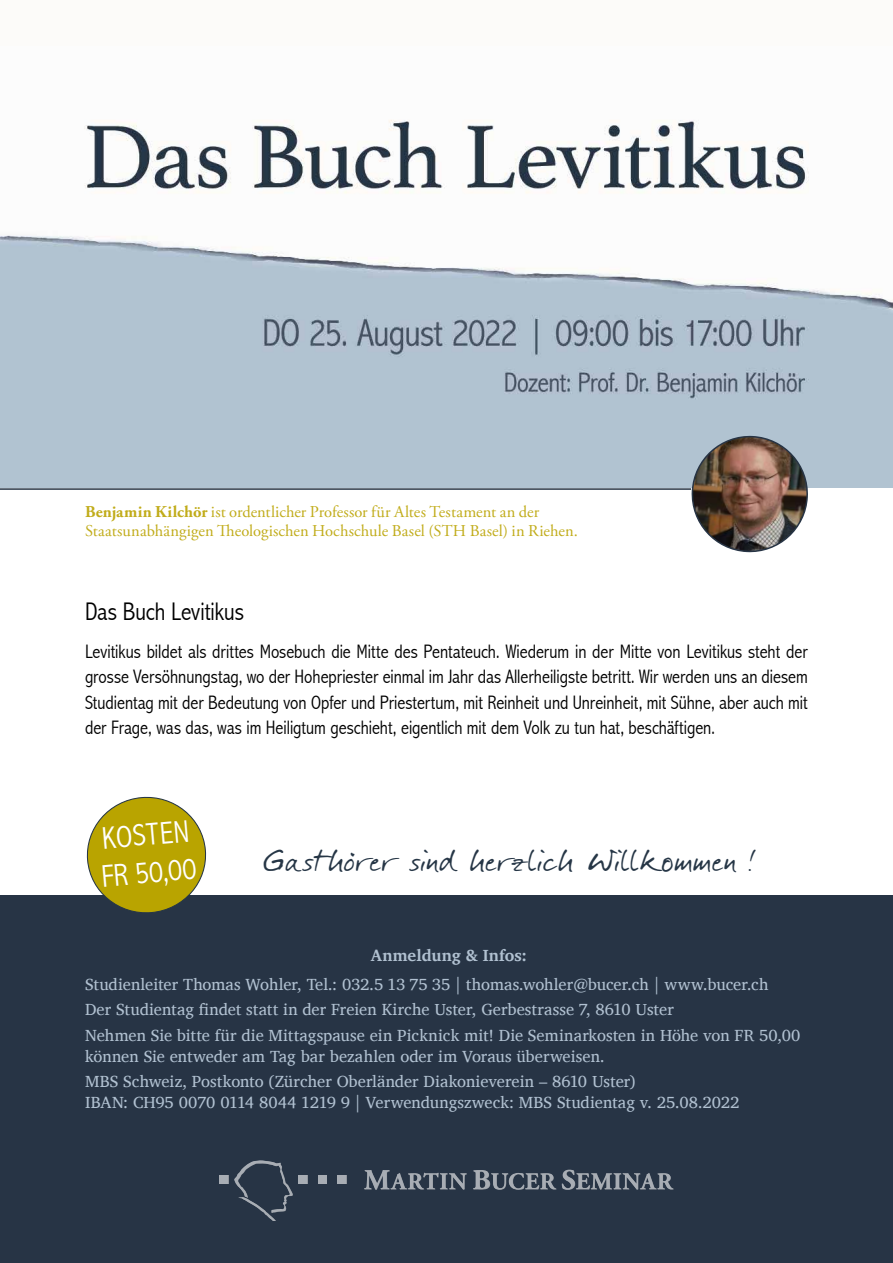
<style>
.page{position:relative;width:893px;height:1263px;background:#fff}
.page>*{position:absolute;margin:0;border:0;box-sizing:border-box;transform-origin:0 0}
.t1{font:39px "Darkwoman";letter-spacing:.05em;color:#263646}
.t2{font:300 condensed 31.5px/37.8px "Abadi";color:#fff}
.t3{font:300 condensed 25.5px "Abadi";letter-spacing:-.005em;color:#000}
.t4{font:300 condensed 19.5px/25.5px "Abadi";color:#000;text-align:justify}
.t5{font:16.5px/25.2px "Charis SIL";color:#b1c1d1}
.t6{font:16.5px/18.8px "Adobe Garamond Pro";letter-spacing:.005em;color:#c1ac1a}
.t7{font:700 16.5px "Charis SIL";letter-spacing:.005em;color:#b1c1d1}
.s1{font-weight:700}
</style>
<div class="page">
<div style="left:0;top:0;width:893px;height:488px;background:#fcfbf9"></div>
<img style="left:0;top:120px;width:893px;height:368px">
<div style="left:0;top:895px;width:893px;height:367px;background:#273445"></div>
<hr style="left:0;top:488px;width:691px;height:2px;background:#273445">
<img style="left:689px;top:433px;width:121px;height:120px">
<svg style="left:86px;top:796px;width:121px;height:117px"></svg>
<svg style="left:234px;top:1160px;width:59px;height:61px"></svg>
<div style="left:318px;top:1175px;width:9px;height:8px;background:#a8adb4"></div>
<div style="left:220px;top:1175px;width:8px;height:8px;background:#a8adb4"></div>
<div style="left:299px;top:1175px;width:8px;height:8px;background:#a8adb4"></div>
<div style="left:338px;top:1175px;width:8px;height:8px;background:#a8adb4"></div>
<svg style="left:364px;top:1170px;width:103px;height:20px"></svg>
<svg style="left:473px;top:1170px;width:201px;height:20px"></svg>
<p class="t6" style="left:85px;top:503px;width:494px"><span class="s1">Benjamin Kilchör</span> ist ordentlicher Professor für Altes Testament an der<br>Staatsunabhängigen Theologischen Hochschule Basel (STH Basel) in Riehen.</p>
<h3 class="t3" style="left:85px;top:597px;width:160px">Das Buch Levitikus</h3>
<p class="t4" style="left:85px;top:638px;width:724px">Levitikus bildet als drittes Mosebuch die Mitte des Pentateuch. Wiederum in der Mitte von Levitikus steht der grosse Versöhnungstag, wo der Hohepriester einmal im Jahr das Allerheiligste betritt. Wir werden uns an diesem Studientag mit der Bedeutung von Opfer und Priestertum, mit Reinheit und Unreinheit, mit Sühne, aber auch mit der Frage, was das, was im Heiligtum geschieht, eigentlich mit dem Volk zu tun hat, beschäftigen.</p>
<h2 class="t2" style="left:97px;top:820px;width:97px;rotate:-5deg">KOSTEN<br>FR 50,00</h2>
<h1 class="t1" style="left:264px;top:834px;width:492px">Gasthörer sind herzlich Willkommen !</h1>
<p class="t7" style="left:371px;top:945px;width:158px">Anmeldung &amp; Infos:</p>
<p class="t5" style="left:85px;top:972px;width:717px">Studienleiter Thomas Wohler, Tel.: 032.5 13 75 35 | thomas.wohler@bucer.ch | www.bucer.ch<br>Der Studientag findet statt in der Freien Kirche Uster, Gerbestrasse 7, 8610 Uster<br>Nehmen Sie bitte für die Mittagspause ein Picknick mit! Die Seminarkosten in Höhe von FR 50,00</p>
<p class="t5" style="left:85px;top:1043px;width:552px">können Sie entweder am Tag bar bezahlen oder im Voraus überweisen.<br>MBS Schweiz, Postkonto (Zürcher Oberländer Diakonieverein – 8610 Uster)</p>
<p class="t5" style="left:85px;top:1089px;width:656px">IBAN: CH95 0070 0114 8044 1219 9 | Verwendungszweck: MBS Studientag v. 25.08.2022</p>
</div>
